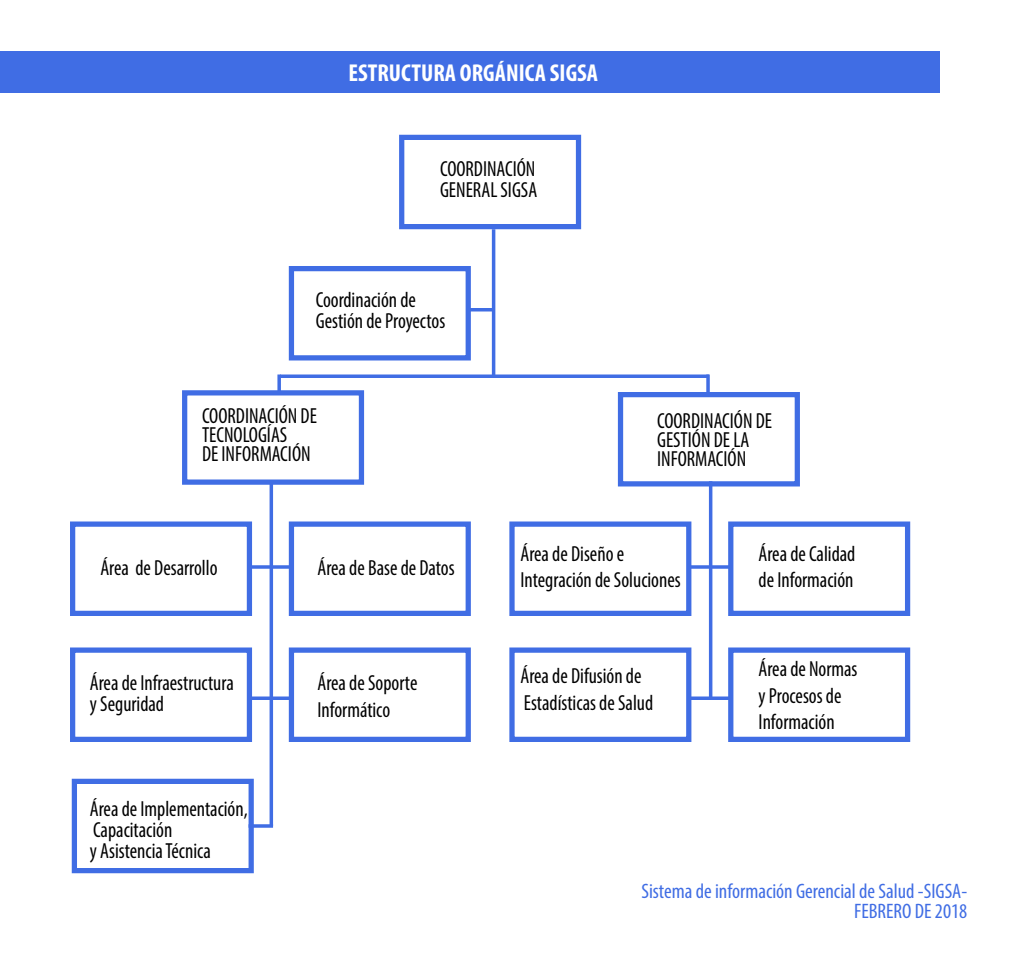
<style>
.page{position:relative;width:1017px;height:959px;background:#fff}
.page>*{position:absolute;margin:0;border:0;box-sizing:border-box;transform-origin:0 0}
.t1{font:700 condensed 24.5px "Myriad Pro";color:#fff}
.t2{font:condensed 21.88px/26.2px "Myriad Pro";color:#000;scale:.93 1}
.t3{font:condensed 21px/19.2px "Myriad Pro";color:#406de4;text-align:right}
</style>
<div class="page">
<div style="left:0;top:51px;width:940px;height:42px;background:#406de4"></div>
<div style="left:399px;top:135px;width:182px;height:94px;border:5px solid #406de4"></div>
<div style="left:289px;top:266px;width:182px;height:94px;border:5px solid #406de4"></div>
<div style="left:182px;top:390px;width:182px;height:95px;border:5px solid #406de4"></div>
<div style="left:70px;top:522px;width:182px;height:94px;border:5px solid #406de4"></div>
<div style="left:289px;top:522px;width:182px;height:94px;border:5px solid #406de4"></div>
<div style="left:70px;top:648px;width:182px;height:94px;border:5px solid #406de4"></div>
<div style="left:72px;top:779px;width:182px;height:94px;border:5px solid #406de4"></div>
<div style="left:289px;top:648px;width:182px;height:94px;border:5px solid #406de4"></div>
<div style="left:509px;top:522px;width:182px;height:94px;border:5px solid #406de4"></div>
<div style="left:728px;top:522px;width:182px;height:94px;border:5px solid #406de4"></div>
<div style="left:509px;top:648px;width:182px;height:94px;border:5px solid #406de4"></div>
<div style="left:728px;top:648px;width:182px;height:94px;border:5px solid #406de4"></div>
<div style="left:618px;top:392px;width:182px;height:94px;border:5px solid #406de4"></div>
<hr style="left:492px;top:229px;width:3px;height:147px;background:#406de4">
<svg style="left:281px;top:374px;width:425px;height:4px;background:#577ee7"></svg>
<svg style="left:248px;top:565px;width:44px;height:4px"></svg>
<svg style="left:688px;top:565px;width:44px;height:4px"></svg>
<svg style="left:688px;top:696px;width:44px;height:4px"></svg>
<svg style="left:248px;top:696px;width:44px;height:4px"></svg>
<svg style="left:248px;top:824px;width:25px;height:4px"></svg>
<svg style="left:467px;top:308px;width:25px;height:4px"></svg>
<svg style="left:277px;top:374px;width:4px;height:19px"></svg>
<svg style="left:706px;top:374px;width:4px;height:19px"></svg>
<hr style="left:270px;top:481px;width:3px;height:345px;background:#406de4">
<hr style="left:709px;top:481px;width:3px;height:219px;background:#406de4">
<p class="t1" style="left:348px;top:58px;width:251px">ESTRUCTURA ORGÁNICA SIGSA</p>
<p class="t2" style="left:440px;top:158px;width:106px;line-height:21px">COORDINACIÓN<br>GENERAL SIGSA</p>
<p class="t2" style="left:316px;top:289px;width:141px;line-height:21px">Coordinación de<br>Gestión de Proyectos</p>
<p class="t2" style="left:202px;top:405px;width:125px;line-height:19.2px">COORDINACIÓN DE<br>TECNOLOGÍAS<br>DE INFORMACIÓN</p>
<p class="t2" style="left:100px;top:554px;width:127px">Área de Desarrollo</p>
<p class="t2" style="left:317px;top:554px;width:149px">Área de Base de Datos</p>
<p class="t2" style="left:90px;top:672px;width:156px;line-height:21px">Área de Infraestructura y Seguridad</p>
<p class="t2" style="left:90px;top:798px;width:171px;line-height:21px">Área de Implementación,<br>Capacitación<br>y Asistencia Técnica</p>
<p class="t2" style="left:317px;top:670px;width:109px">Área de Soporte<br>Informático</p>
<p class="t2" style="left:657px;top:411px;width:125px;line-height:19.2px">COORDINACIÓN DE<br>GESTIÓN DE LA<br>INFORMACIÓN</p>
<p class="t2" style="left:520px;top:540px;width:174px">Área de Diseño e<br>Integración de Soluciones</p>
<p class="t2" style="left:758px;top:540px;width:106px">Área de Calidad de Información</p>
<p class="t2" style="left:520px;top:663px;width:144px">Área de Difusión de<br>Estadísticas de Salud</p>
<p class="t2" style="left:758px;top:656px;width:108px">Área de Normas y Procesos de<br>Información</p>
<p class="t3" style="left:641px;top:882px;width:327px">Sistema de información Gerencial de Salud -SIGSA-<br>FEBRERO DE 2018</p>
</div>
